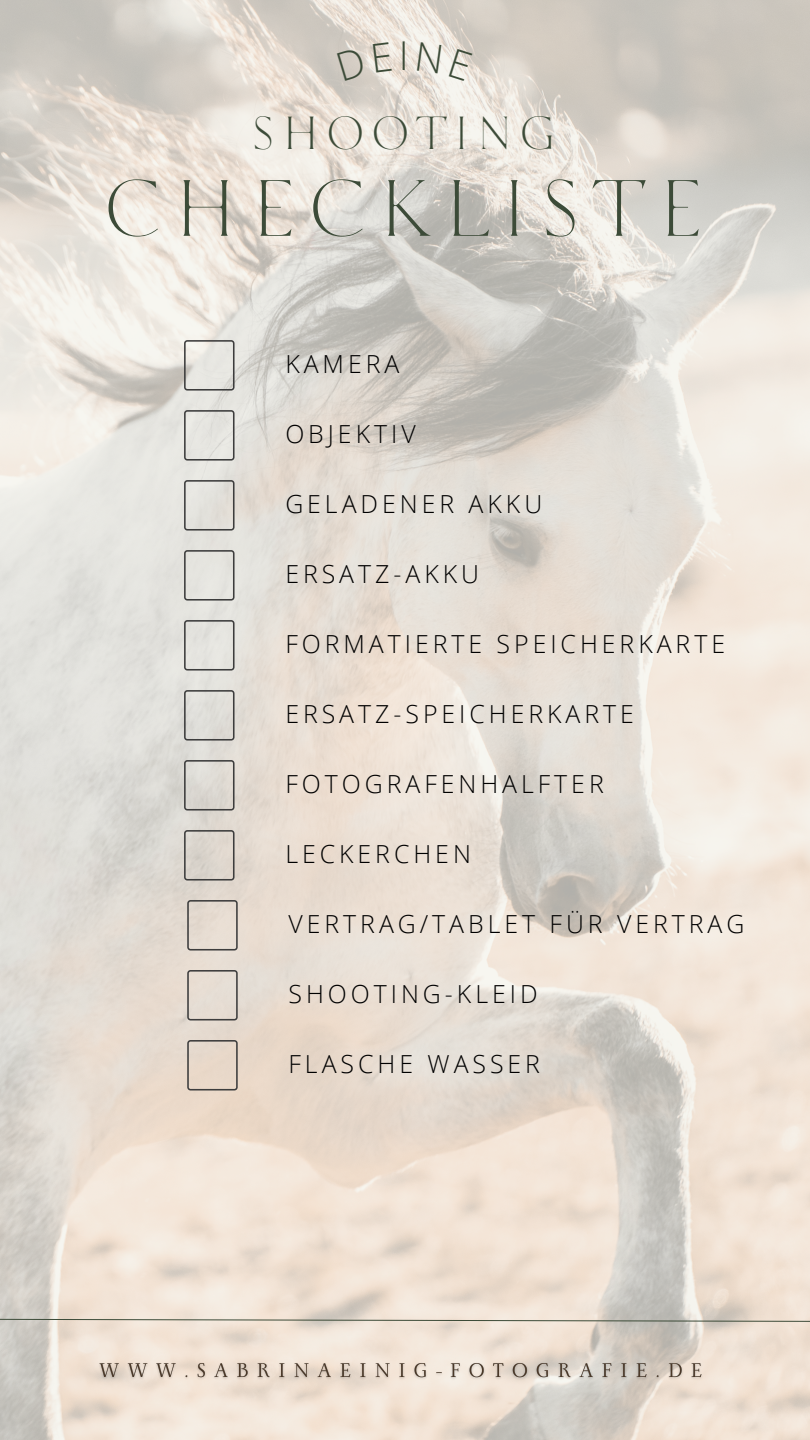
<style>
.page{position:relative;width:810px;height:1440px;background:#fff}
.page>*{position:absolute;margin:0;border:0;box-sizing:border-box;transform-origin:0 0}
.t1{font:79.5px "TT Ricordi Nobili";letter-spacing:.13em;color:#3c4b38}
.t2{font:46.3px "TT Ricordi Nobili";letter-spacing:.13em;color:#3c4b38}
.t3{font:300 39.8px "Open Sans";color:#3c4b38}
.t4{font:300 24.9px "Open Sans";letter-spacing:.16em;color:#000}
</style>
<div class="page">
<img style="left:0;top:0;width:810px;height:1440px">
<svg style="left:184px;top:340px;width:51px;height:51px;background:#d3d2ce"></svg>
<svg style="left:184px;top:410px;width:51px;height:51px;background:#d2d1cd"></svg>
<svg style="left:0;top:1318px;width:810px;height:5px;background:#c3beb1"></svg>
<img style="left:94px;top:1360px;width:617px;height:28px">
<svg style="left:184px;top:480px;width:51px;height:51px;background:#cfcdc8"></svg>
<svg style="left:184px;top:550px;width:51px;height:51px;background:#d1d0cc"></svg>
<svg style="left:184px;top:620px;width:51px;height:51px;background:#d0d0cb"></svg>
<svg style="left:184px;top:690px;width:51px;height:51px;background:#cccac6"></svg>
<svg style="left:184px;top:760px;width:51px;height:51px;background:#cac7c1"></svg>
<svg style="left:184px;top:830px;width:51px;height:51px;background:#c9c3bc"></svg>
<svg style="left:187px;top:900px;width:51px;height:51px;background:#d2c9c0"></svg>
<svg style="left:187px;top:970px;width:51px;height:51px;background:#d2cac1"></svg>
<svg style="left:187px;top:1040px;width:51px;height:51px;background:#d3c6b9"></svg>
<svg style="left:337px;top:47px;width:29px;height:33px"></svg>
<svg style="left:373px;top:42px;width:19px;height:30px"></svg>
<svg style="left:417px;top:42px;width:24px;height:31px"></svg>
<svg style="left:449px;top:49px;width:23px;height:32px"></svg>
<p class="t3" style="left:399px;top:28px;width:12px">I</p>
<p class="t2" style="left:251px;top:101px;width:307px">SHOOTING</p>
<p class="t1" style="left:103px;top:154px;width:603px">CHECKLISTE</p>
<p class="t4" style="left:285px;top:346px;width:116px">KAMERA</p>
<p class="t4" style="left:285px;top:416px;width:132px">OBJEKTIV</p>
<p class="t4" style="left:285px;top:486px;width:258px">GELADENER AKKU</p>
<p class="t4" style="left:285px;top:556px;width:195px">ERSATZ-AKKU</p>
<p class="t4" style="left:285px;top:626px;width:441px">FORMATIERTE SPEICHERKARTE</p>
<p class="t4" style="left:285px;top:696px;width:350px">ERSATZ-SPEICHERKARTE</p>
<p class="t4" style="left:285px;top:766px;width:320px">FOTOGRAFENHALFTER</p>
<p class="t4" style="left:285px;top:836px;width:187px">LECKERCHEN</p>
<p class="t4" style="left:289px;top:906px;width:458px">VERTRAG/TABLET FÜR VERTRAG</p>
<p class="t4" style="left:289px;top:976px;width:251px">SHOOTING-KLEID</p>
<p class="t4" style="left:289px;top:1046px;width:253px">FLASCHE WASSER</p>
</div>
